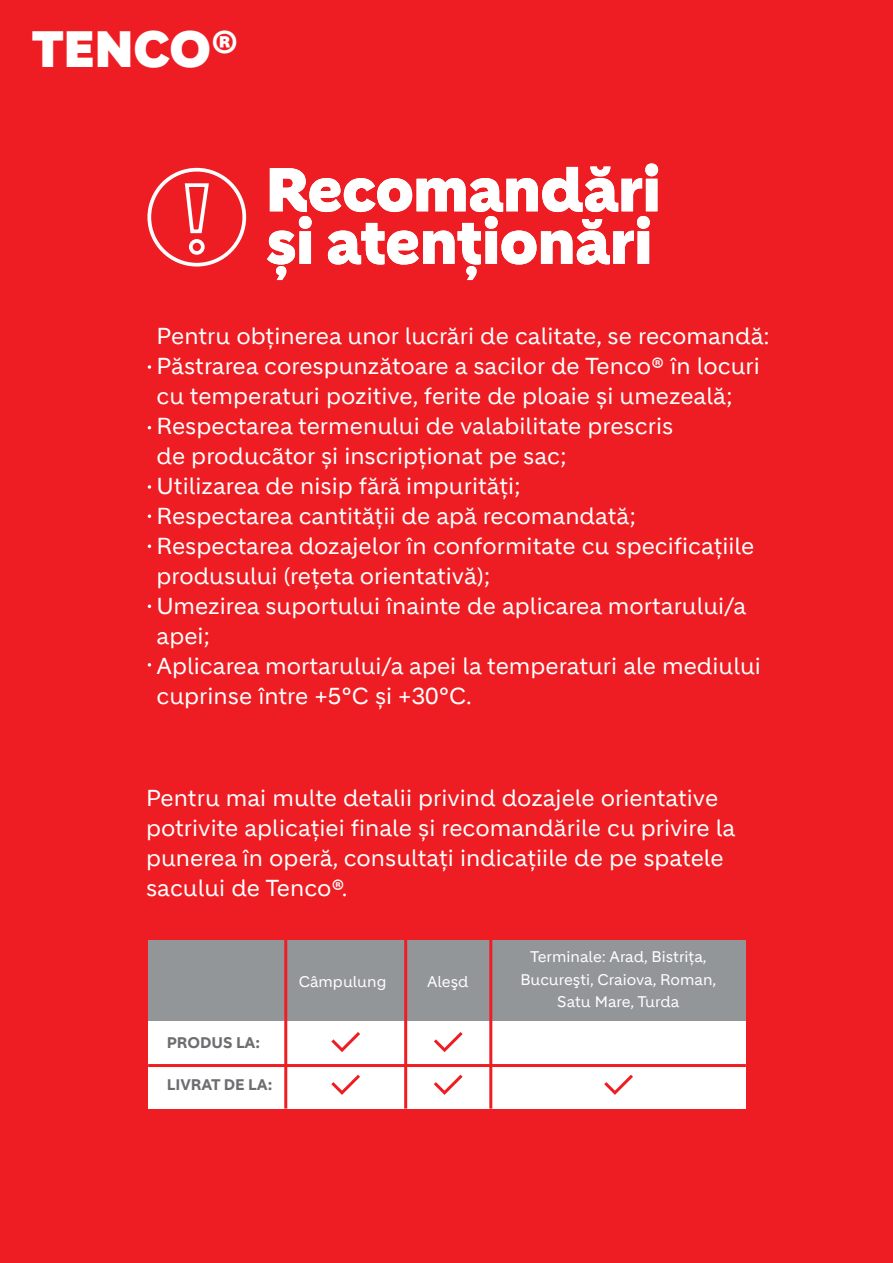
<style>
.page{position:relative;width:893px;height:1263px;background:#ee1d23}
.page>*{position:absolute;margin:0;border:0;box-sizing:border-box;transform-origin:0 0}
.t1{font:900 60px/52.5px "Holcim Headline";color:#fff}
.t2{font:900 49.8px "Holcim Headline";color:#fff}
.t3{font:22.5px/30px "Holcim";color:#fff}
.t4{font:15px/22.5px "Holcim";color:#fff;text-align:center}
.t5{font:700 15px "Holcim";color:#6d6e71}
</style>
<div class="page">
<div style="left:148px;top:1017px;width:598px;height:91px;background:#fff"></div>
<div style="left:148px;top:940px;width:598px;height:80px;background:#939699"></div>
<hr style="left:284px;top:940px;width:3px;height:168px;background:#ee1d23">
<hr style="left:148px;top:1064px;width:598px;height:3px;background:#ee1d23">
<hr style="left:404px;top:940px;width:3px;height:168px;background:#ee1d23">
<hr style="left:489px;top:940px;width:3px;height:168px;background:#ee1d23">
<svg style="left:331px;top:1032px;width:29px;height:20px"></svg>
<svg style="left:434px;top:1032px;width:29px;height:20px"></svg>
<svg style="left:331px;top:1074px;width:29px;height:21px"></svg>
<svg style="left:434px;top:1074px;width:29px;height:21px"></svg>
<svg style="left:604px;top:1074px;width:29px;height:21px"></svg>
<div style="left:147px;top:168px;width:99px;height:99px;border:4px solid #fff;border-radius:50%"></div>
<svg style="left:184px;top:183px;width:25px;height:51px"></svg>
<div style="left:189px;top:239px;width:16px;height:16px;border:4px solid #fff;border-radius:50%"></div>
<svg style="left:148px;top:365px;width:3px;height:4px"></svg>
<svg style="left:148px;top:485px;width:3px;height:4px"></svg>
<svg style="left:148px;top:514px;width:3px;height:4px"></svg>
<svg style="left:148px;top:544px;width:3px;height:4px"></svg>
<svg style="left:148px;top:604px;width:3px;height:4px"></svg>
<h2 class="t2" style="left:32px;top:20px;width:208px">TENCO®</h2>
<h1 class="t1" style="left:266px;top:165px;width:396px">Recomandări și atenționări</h1>
<p class="t3" style="left:157px;top:321px;width:615px">Pentru obținerea unor lucrări de calitate, se recomandă:<br>Păstrarea corespunzătoare a sacilor de Tenco® în locuri cu temperaturi pozitive, ferite de ploaie și umezeală; Respectarea termenului de valabilitate prescris<br>de producãtor și inscripționat pe sac;<br>Utilizarea de nisip fără impurități;<br>Respectarea cantității de apă recomandată; Respectarea dozajelor în conformitate cu specificațiile produsului (rețeta orientativă);<br>Umezirea suportului înainte de aplicarea mortarului/a apei;<br>Aplicarea mortarului/a apei la temperaturi ale mediului cuprinse între +5°C și +30°C.</p>
<p class="t3" style="left:146px;top:783px;width:591px">Pentru mai multe detalii privind dozajele orientative potrivite aplicației finale și recomandările cu privire la punerea în operă, consultați indicațiile de pe spatele sacului de Tenco®.</p>
<p class="t5" style="left:167px;top:1034px;width:95px">PRODUS LA:</p>
<p class="t5" style="left:167px;top:1076px;width:107px">LIVRAT DE LA:</p>
<p class="t4" style="left:299px;top:970px;width:89px">Câmpulung</p>
<p class="t4" style="left:427px;top:970px;width:43px">Aleşd</p>
<p class="t4" style="left:520px;top:946px;width:198px">Terminale: Arad, Bistrița,<br>Bucureşti, Craiova, Roman,<br>Satu Mare, Turda</p>
</div>
